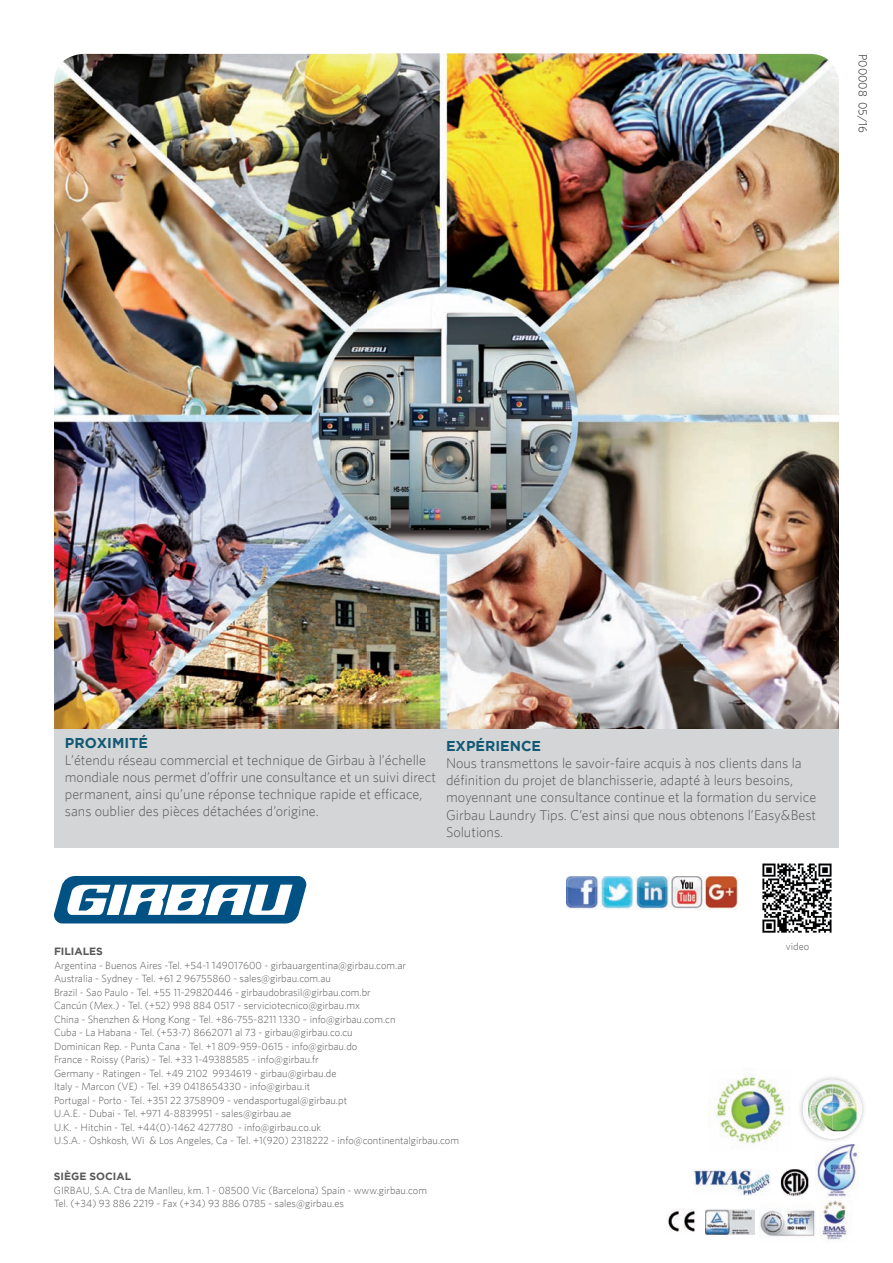
<style>
.page{position:relative;width:893px;height:1263px;background:#fff}
.page>*{position:absolute;margin:0;border:0;box-sizing:border-box;transform-origin:0 0}
.t1{font:300 14.25px/17px "Whitney";color:#57585a}
.t2{font:700 14.25px "Gotham";color:#115974}
.t3{font:300 12px "Whitney";color:#231f20}
.t4{font:300 10.5px/13.5px "Whitney";color:#57585a}
.t5{font:700 10.5px "Gotham";color:#57585a}
</style>
<div class="page">
<svg style="left:54px;top:876px;width:252px;height:47px"></svg>
<img style="left:762px;top:863px;width:70px;height:70px">
<img style="left:54px;top:54px;width:785px;height:675px">
<div style="left:54px;top:729px;width:785px;height:119px;background:#d4d5d7"></div>
<img style="left:667px;top:1209px;width:28px;height:23px">
<img style="left:820px;top:1200px;width:31px;height:40px">
<img style="left:800px;top:1077px;width:64px;height:64px">
<svg style="left:803px;top:1080px;width:59px;height:59px"></svg>
<img style="left:808px;top:1108px;width:48px;height:23px">
<img style="left:805px;top:1082px;width:55px;height:26px">
<img style="left:808px;top:1084px;width:48px;height:23px">
<img style="left:693px;top:1169px;width:78px;height:27px">
<img style="left:781px;top:1169px;width:27px;height:27px">
<img style="left:815px;top:1144px;width:44px;height:53px">
<img style="left:705px;top:1209px;width:49px;height:25px">
<img style="left:759px;top:1209px;width:57px;height:28px">
<img style="left:566px;top:876px;width:172px;height:34px">
<img style="left:711px;top:1074px;width:76px;height:70px">
<p class="t3" style="left:870px;top:54px;width:81px;rotate:90deg">P00008 05/16</p>
<h1 class="t2" style="left:65px;top:735px;width:85px">PROXIMITÉ</h1>
<p class="t1" style="left:65px;top:751px;width:372px">L’étendu réseau commercial et technique de Girbau à l’échelle mondiale nous permet d’offrir une consultance et un suivi direct permanent, ainsi qu’une réponse technique rapide et efficace, sans oublier des pièces détachées d’origine.</p>
<h1 class="t2" style="left:446px;top:738px;width:97px">EXPÉRIENCE</h1>
<p class="t1" style="left:446px;top:755px;width:372px">Nous transmettons le savoir-faire acquis à nos clients dans la définition du projet de blanchisserie, adapté à leurs besoins, moyennant une consultance continue et la formation du service Girbau Laundry Tips. C’est ainsi que nous obtenons l’Easy&amp;Best Solutions.</p>
<p class="t5" style="left:54px;top:945px;width:50px">FILIALES</p>
<p class="t4" style="left:54px;top:958px;width:407px">Argentina - Buenos Aires -Tel. +54-1 149017600 - girbauargentina@girbau.com.ar<br>Australia - Sydney - Tel. +61 2 96755860 - sales@girbau.com.au<br>Brazil - Sao Paulo - Tel. +55 11-29820446 - girbaudobrasil@girbau.com.br<br>Cancún (Mex.) - Tel. (+52) 998 884 0517 - serviciotecnico@girbau.mx<br>China - Shenzhen &amp; Hong Kong - Tel. +86-755-8211 1330 – info@girbau.com.cn<br>Cuba - La Habana - Tel. (+53-7) 8662071 al 73 - girbau@girbau.co.cu<br>Dominican Rep. - Punta Cana - Tel. +1 809-959-0615 - info@girbau.do<br>France - Roissy (Paris) - Tel. +33 1-49388585 - info@girbau.fr<br>Germany - Ratingen - Tel. +49 2102 9934619 - girbau@girbau.de<br>Italy - Marcon (VE) - Tel. +39 0418654330 - info@girbau.it<br>Portugal - Porto - Tel. +351 22 3758909 - vendasportugal@girbau.pt<br>U.A.E. - Dubai - Tel. +971 4-8839951 - sales@girbau.ae<br>U.K. - Hitchin - Tel. +44(0)-1462 427780 - info@girbau.co.uk<br>U.S.A. - Oshkosh, Wi &amp; Los Angeles, Ca - Tel. +1(920) 2318222 - info@continentalgirbau.com</p>
<p class="t5" style="left:54px;top:1170px;width:79px">SIÈGE SOCIAL</p>
<p class="t4" style="left:54px;top:1183px;width:375px">GIRBAU, S.A. Ctra de Manlleu, km. 1 - 08500 Vic (Barcelona) Spain - www.girbau.com<br>Tel. (+34) 93 886 2219 - Fax (+34) 93 886 0785 - sales@girbau.es</p>
<p class="t4" style="left:786px;top:939px;width:25px">video</p>
</div>
